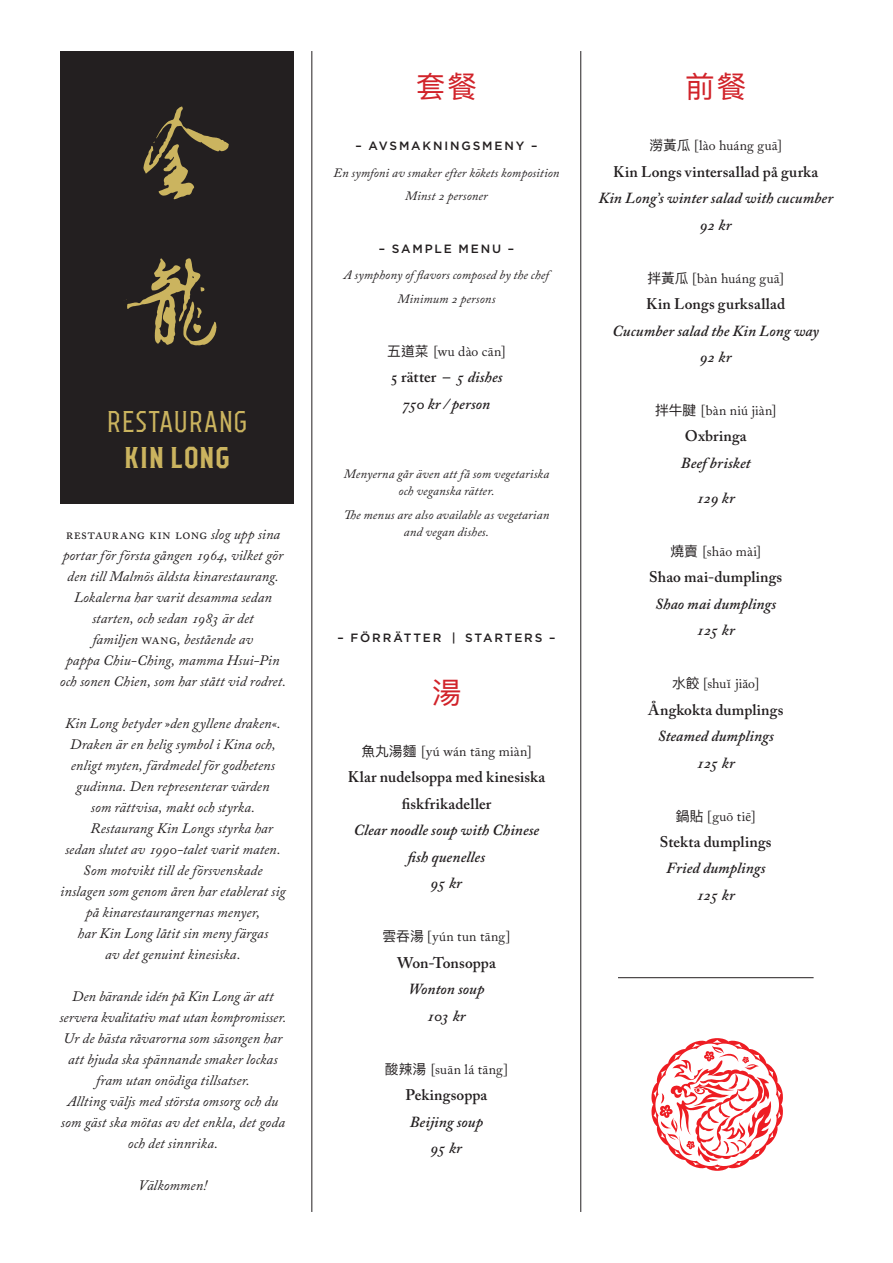
<style>
.page{position:relative;width:893px;height:1263px;background:#fff}
.page>*{position:absolute;margin:0;border:0;box-sizing:border-box;transform-origin:0 0}
.t1{font:30px "TT Octas";letter-spacing:.025em;color:#cbb45f}
.t2{font:700 30px "TT Octas";letter-spacing:.02em;color:#cbb45f}
.t3{font:29.7px "Ping Fang HK";color:#d1232a}
.t4{font:italic 600 15.3px/26.4px "Adobe Caslon Pro";letter-spacing:.005em;color:#231f20;text-align:center}
.t5{font:600 15.3px/26.4px "Adobe Caslon Pro";letter-spacing:.01em;color:#231f20;text-align:center}
.t6{font:italic 14.4px/21px "Adobe Caslon Pro";letter-spacing:.005em;color:#231f20;text-align:center}
.t7{font:13.8px "Adobe Caslon Pro";letter-spacing:.02em;color:#231f20}
.t8{font:italic 12.75px/23.2px "Adobe Caslon Pro";letter-spacing:.01em;color:#231f20;text-align:center}
.t9{font:500 12px "Gotham";letter-spacing:.155em;color:#231f20}
.s1{font-style:normal}
.s2{font-family:"Ping Fang HK"}
</style>
<div class="page">
<div style="left:60px;top:51px;width:234px;height:453px;background:#231f20"></div>
<hr style="left:312px;top:51px;width:1px;height:1161px;background:#231f20">
<hr style="left:580px;top:51px;width:1px;height:1161px;background:#231f20">
<hr style="left:618px;top:977px;width:196px;height:1px;background:#231f20">
<svg style="left:651px;top:1038px;width:132px;height:133px"></svg>
<img style="left:143px;top:106px;width:86px;height:94px">
<img style="left:126px;top:258px;width:91px;height:88px">
<h1 class="t1" style="left:107px;top:404px;width:142px">RESTAURANG</h1>
<h1 class="t2" style="left:124px;top:440px;width:107px">KIN LONG</h1>
<p class="t6" style="left:60px;top:523px;width:228px"><span class="s1">Restaurang Kin Long</span> slog upp sina portar för första gången 1964, vilket gör den till Malmös äldsta kinarestaurang.<br>Lokalerna har varit desamma sedan starten, och sedan 1983 är det<br>familjen <span class="s1">Wang</span>, bestående av<br>pappa Chiu-Ching, mamma Hsui-Pin och sonen Chien, som har stått vid rodret.</p>
<p class="t6" style="left:65px;top:712px;width:217px">Kin Long betyder »den gyllene draken«.</p>
<p class="t6" style="left:70px;top:733px;width:207px">Draken är en helig symbol i Kina och,</p>
<p class="t6" style="left:71px;top:754px;width:206px">enligt myten, färdmedel för godhetens</p>
<p class="t6" style="left:76px;top:775px;width:195px">gudinna. Den representerar värden</p>
<p class="t6" style="left:91px;top:796px;width:166px">som rättvisa, makt och styrka.</p>
<p class="t6" style="left:90px;top:817px;width:184px">Restaurang Kin Longs styrka har</p>
<p class="t6" style="left:65px;top:838px;width:217px">sedan slutet av 1990-talet varit maten.</p>
<p class="t6" style="left:83px;top:859px;width:181px">Som motvikt till de försvenskade</p>
<p class="t6" style="left:60px;top:880px;width:227px">inslagen som genom åren har etablerat sig</p>
<p class="t6" style="left:86px;top:901px;width:176px">på kinarestaurangernas menyer,</p>
<p class="t6" style="left:78px;top:922px;width:192px">har Kin Long låtit sin meny färgas</p>
<p class="t6" style="left:105px;top:943px;width:137px">av det genuint kinesiska.</p>
<p class="t6" style="left:60px;top:985px;width:228px">Den bärande idén på Kin Long är att servera kvalitativ mat utan kompromisser.<br>Ur de bästa råvarorna som säsongen har att bjuda ska spännande smaker lockas fram utan onödiga tillsatser.<br>Allting väljs med största omsorg och du som gäst ska mötas av det enkla, det goda och det sinnrika.</p>
<p class="t6" style="left:138px;top:1174px;width:70px">Välkommen!</p>
<h2 class="t3" style="left:416px;top:68px;width:63px">套 餐</h2>
<p class="t9" style="left:355px;top:138px;width:183px">– AVSMAKNINGSMENY –</p>
<p class="t8" style="left:333px;top:161px;width:228px">En symfoni av smaker efter kökets komposition<br>Minst 2 personer</p>
<p class="t9" style="left:379px;top:241px;width:137px">– SAMPLE MENU –</p>
<p class="t8" style="left:344px;top:263px;width:207px">A symphony of flavors composed by the chef<br>Minimum 2 persons</p>
<p class="t7" style="left:387px;top:343px;width:120px"><span class="s2">五道菜</span> [wu dào cān]</p>
<p class="t4" style="left:390px;top:364px;width:114px"><span class="s1">5 rätter –</span> 5 dishes<br>750 kr / person</p>
<p class="t8" style="left:344px;top:466px;width:207px;line-height:17px">Menyerna går även att få som vegetariska och veganska rätter.</p>
<p class="t8" style="left:344px;top:506px;width:207px;line-height:17px">The menus are also available as vegetarian and vegan dishes.</p>
<p class="t9" style="left:337px;top:629px;width:219px">– FÖRRÄTTER | STARTERS –</p>
<h2 class="t3" style="left:432px;top:674px;width:31px">湯</h2>
<p class="t7" style="left:361px;top:743px;width:172px"><span class="s2">魚丸湯麵</span> [yú wán tāng miàn]</p>
<p class="t5" style="left:348px;top:764px;width:199px">Klar nudelsoppa med kinesiska fiskfrikadeller</p>
<p class="t4" style="left:354px;top:817px;width:187px">Clear noodle soup with Chinese fish quenelles<br>95 kr</p>
<p class="t7" style="left:383px;top:928px;width:129px"><span class="s2">雲吞湯</span> [yún tun tāng]</p>
<p class="t5" style="left:397px;top:949px;width:100px">Won-Tonsoppa</p>
<p class="t4" style="left:408px;top:976px;width:77px">Wonton soup<br>103 kr</p>
<p class="t7" style="left:385px;top:1061px;width:125px"><span class="s2">酸辣湯</span> [suān lá tāng]</p>
<p class="t5" style="left:406px;top:1081px;width:83px">Pekingsoppa</p>
<p class="t4" style="left:410px;top:1108px;width:75px">Beijing soup<br>95 kr</p>
<h2 class="t3" style="left:685px;top:68px;width:63px">前 餐</h2>
<p class="t7" style="left:649px;top:137px;width:134px"><span class="s2">澇黃瓜</span> [lào huáng guā]</p>
<p class="t5" style="left:613px;top:158px;width:206px">Kin Longs vintersallad på gurka</p>
<p class="t4" style="left:598px;top:185px;width:236px">Kin Long’s winter salad with cucumber<br>92 kr</p>
<p class="t7" style="left:647px;top:270px;width:138px"><span class="s2">拌黃瓜</span> [bàn huáng guā]</p>
<p class="t5" style="left:646px;top:291px;width:141px">Kin Longs gurksallad</p>
<p class="t4" style="left:612px;top:317px;width:208px">Cucumber salad the Kin Long way<br>92 kr</p>
<p class="t7" style="left:655px;top:402px;width:123px"><span class="s2">拌牛腱</span> [bàn niú jiàn]</p>
<p class="t5" style="left:685px;top:423px;width:63px">Oxbringa</p>
<p class="t4" style="left:681px;top:449px;width:71px">Beef brisket</p>
<p class="t4" style="left:697px;top:484px;width:40px">129 kr</p>
<p class="t7" style="left:670px;top:543px;width:92px"><span class="s2">燒賣</span> [shāo mài]</p>
<p class="t5" style="left:649px;top:564px;width:135px">Shao mai-dumplings</p>
<p class="t4" style="left:655px;top:590px;width:123px">Shao mai dumplings<br>125 kr</p>
<p class="t7" style="left:672px;top:675px;width:89px"><span class="s2">水餃</span> [shuı˘ jia˘o]</p>
<p class="t5" style="left:648px;top:696px;width:137px">Ångkokta dumplings</p>
<p class="t4" style="left:658px;top:723px;width:118px">Steamed dumplings<br>125 kr</p>
<p class="t7" style="left:676px;top:808px;width:81px"><span class="s2">鍋貼</span> [guō tiē]</p>
<p class="t5" style="left:660px;top:828px;width:113px">Stekta dumplings</p>
<p class="t4" style="left:666px;top:855px;width:101px">Fried dumplings<br>125 kr</p>
</div>
